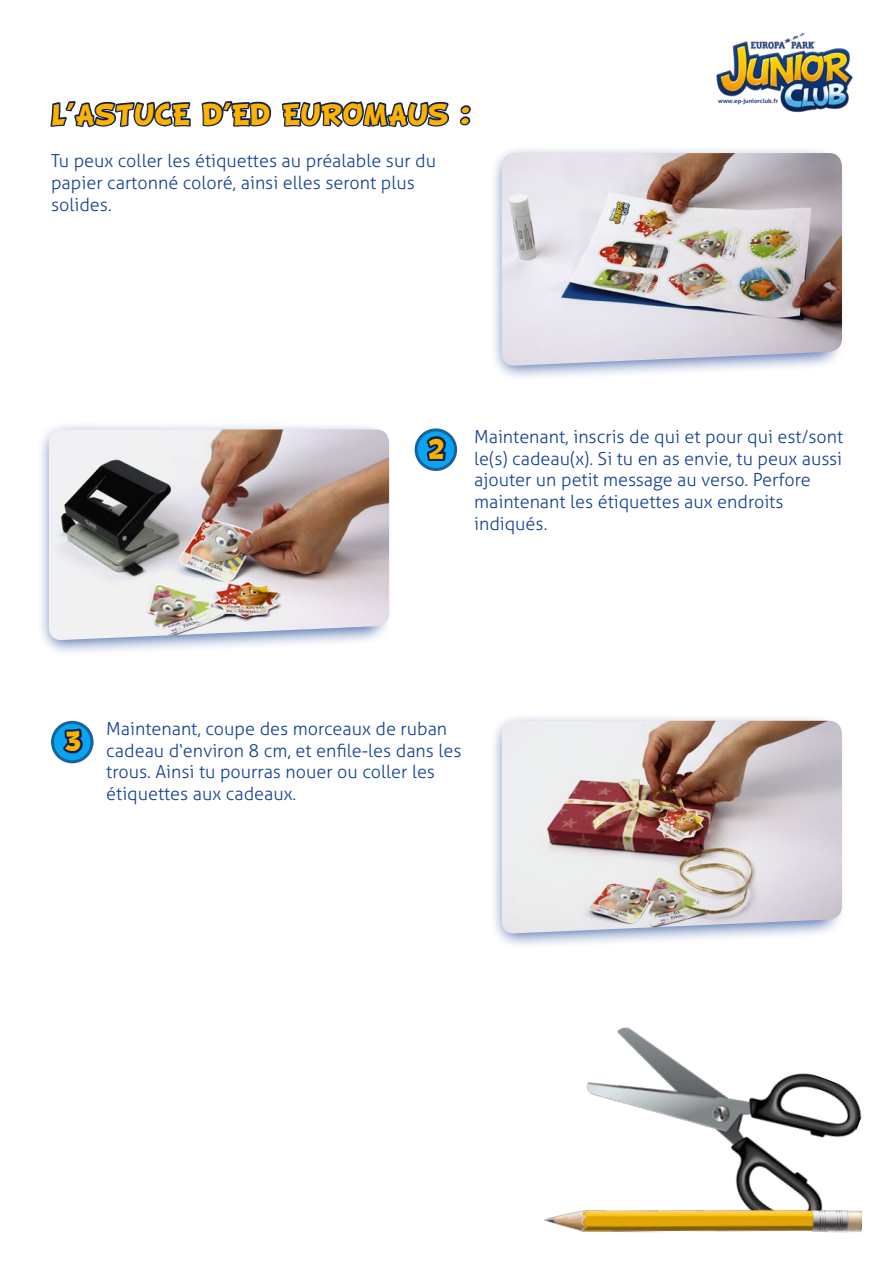
<style>
.page{position:relative;width:893px;height:1263px;background:#fff}
.page>*{position:absolute;margin:0;border:0;box-sizing:border-box;transform-origin:0 0}
.t1{font:24px "EPJC Cartoon Shout";color:#feb200}
.t2{font:22.5px "EPJC Cartoon Shout";color:#feb200}
.t3{font:300 18px/21.6px "Aller";color:#164194}
.t4{font:700 6px "Aller";color:#253f8e}
</style>
<div class="page">
<div style="left:490px;top:713px;width:356px;height:236px;background:#164194;opacity:.75"></div>
<img style="left:502px;top:721px;width:340px;height:213px">
<svg style="left:53px;top:722px;width:39px;height:40px"></svg>
<div style="left:51px;top:721px;width:43px;height:42px;border:3px solid #16639d;border-radius:50%"></div>
<svg style="left:61px;top:720px;width:24px;height:36px"></svg>
<img style="left:716px;top:32px;width:138px;height:81px">
<div style="left:37px;top:420px;width:356px;height:237px;background:#164194;opacity:.75"></div>
<img style="left:49px;top:429px;width:340px;height:211px">
<svg style="left:416px;top:430px;width:40px;height:39px"></svg>
<div style="left:415px;top:428px;width:42px;height:43px;border:3px solid #16639d;border-radius:50%"></div>
<svg style="left:425px;top:434px;width:23px;height:37px"></svg>
<svg style="left:50px;top:101px;width:141px;height:27px"></svg>
<svg style="left:201px;top:101px;width:71px;height:26px"></svg>
<svg style="left:281px;top:101px;width:169px;height:27px"></svg>
<svg style="left:460px;top:105px;width:11px;height:21px"></svg>
<img style="left:586px;top:1027px;width:276px;height:181px">
<img style="left:544px;top:1208px;width:318px;height:25px">
<div style="left:490px;top:145px;width:356px;height:236px;background:#164194;opacity:.75"></div>
<img style="left:502px;top:153px;width:340px;height:213px">
<h1 class="t1" style="left:51px;top:100px;width:421px">L’ASTUCE D’ED EUROMAUS :</h1>
<p class="t3" style="left:51px;top:150px;width:387px">Tu peux coller les étiquettes au préalable sur du papier cartonné coloré, ainsi elles seront plus solides.</p>
<p class="t4" style="left:718px;top:97px;width:61px">www.ep-juniorclub.fr</p>
<p class="t2" style="left:428px;top:436px;width:18px">2</p>
<p class="t3" style="left:474px;top:426px;width:371px">Maintenant, inscris de qui et pour qui est/sont le(s) cadeau(x). Si tu en as envie, tu peux aussi ajouter un petit message au verso. Perfore maintenant les étiquettes aux endroits indiqués.</p>
<p class="t2" style="left:65px;top:728px;width:18px">3</p>
<p class="t3" style="left:106px;top:718px;width:357px">Maintenant, coupe des morceaux de ruban cadeau d‘environ 8 cm, et enfile-les dans les trous. Ainsi tu pourras nouer ou coller les étiquettes aux cadeaux.</p>
</div>
